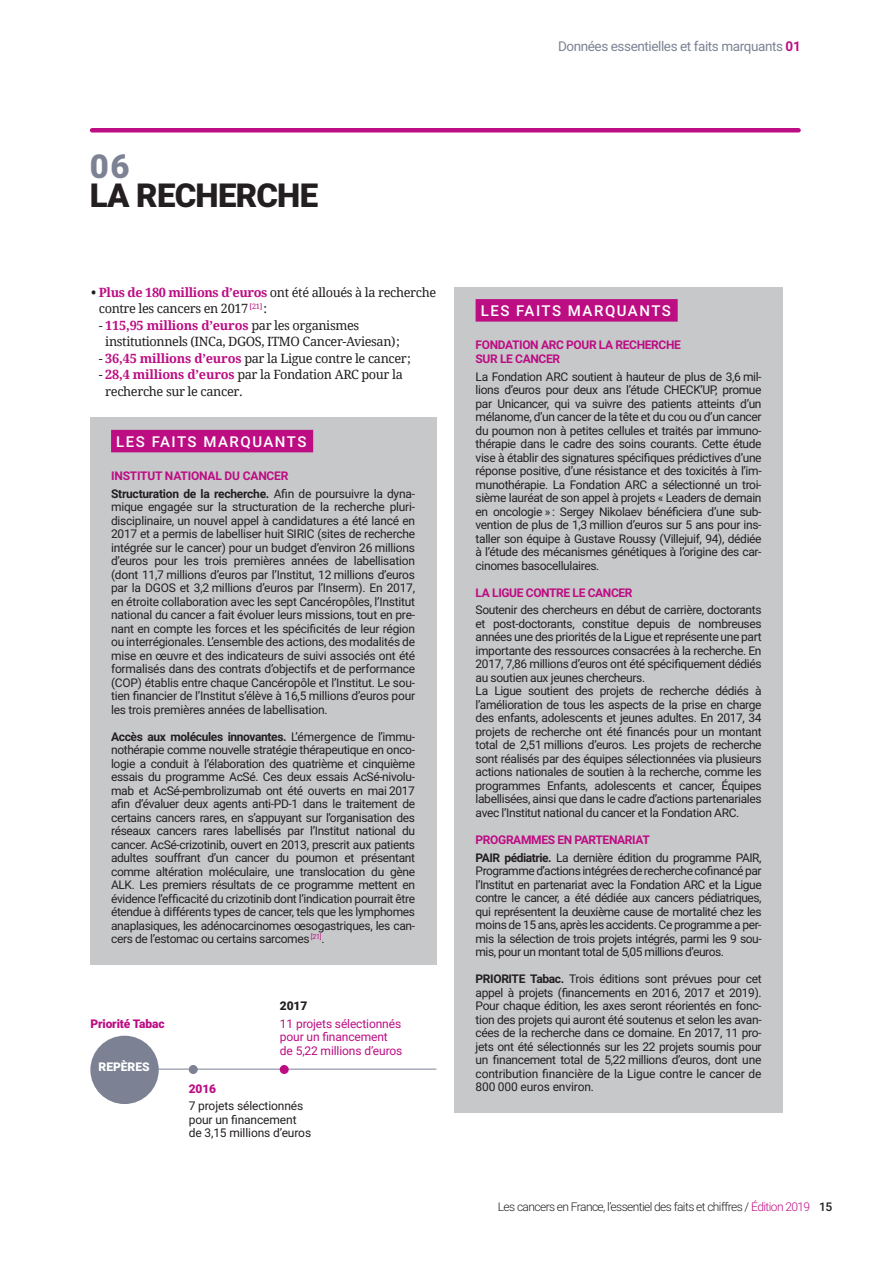
<style>
.page{position:relative;width:893px;height:1262px;background:#fff}
.page>*{position:absolute;margin:0;border:0;box-sizing:border-box;transform-origin:0 0}
.t1{font:900 33px "Roboto";letter-spacing:-.025em;color:#231f20}
.t2{font:900 33px "Roboto";color:#7c8294}
.t3{font:500 15px "Roboto";letter-spacing:.1em;color:#fff}
.t4{font:13.5px "Roboto";letter-spacing:-.03em;color:#7c8294}
.t5{font:12.75px/16.5px "Droid Serif";letter-spacing:-.03em;color:#231f20}
.t6{font:12px/13.5px "Roboto";letter-spacing:-.03em;color:#231f20;text-align:justify}
.t7{font:700 12px/17.7px "Roboto";letter-spacing:-.02em;color:#231f20}
.t8{font:300 12px "Roboto";letter-spacing:-.05em;color:#231f20}
.t9{font:700 12px/13.5px "Roboto";letter-spacing:-.03em;color:#bc0d83}
.t10{font:12px/13.5px "Roboto";letter-spacing:-.01em;color:#bc0d83}
.t11{font:12px/13.5px "Roboto";letter-spacing:-.01em;color:#231f20}
.t12{font:900 12px "Roboto";letter-spacing:-.01em;color:#bc0d83}
.t13{font:900 12px "Roboto";color:#fff}
.t14{font:900 12px "Roboto";color:#231f20}
.s1{font-weight:700;color:#bc0d83}
.s2{font-weight:700}
.s3{font-weight:700;color:#fff}
.s4{color:#bc0d83}
.s5{font-weight:400}
.s6{font-weight:500}
</style>
<div class="page">
<div style="left:92px;top:128px;width:706px;height:5px;background:#bc0d83"></div>
<div style="left:90px;top:418px;width:346px;height:547px;background:#c7c8ca"></div>
<div style="left:111px;top:430px;width:202px;height:22px;background:#bc0d83"></div>
<div style="left:454px;top:287px;width:329px;height:825px;background:#c7c8ca"></div>
<div style="left:475px;top:299px;width:203px;height:23px;background:#bc0d83"></div>
<hr style="left:99px;top:1069px;width:337px;height:1px;background:#7c8294">
<div style="left:280px;top:1065px;width:9px;height:9px;background:#bc0d83;border-radius:50%"></div>
<div style="left:189px;top:1065px;width:9px;height:9px;background:#7c8294;border-radius:50%"></div>
<div style="left:90px;top:1036px;width:69px;height:68px;background:#7c8294;border-radius:50%"></div>
<p class="t4" style="left:558px;top:37px;width:244px">Données essentielles et faits marquants <span class="s1">01</span></p>
<h1 class="t2" style="left:90px;top:143px;width:41px">06</h1>
<h1 class="t1" style="left:90px;top:172px;width:230px">LA RECHERCHE</h1>
<p class="t5" style="left:99px;top:284px;width:339px;text-indent:-8px"><span class="s2">•</span> <span class="s1">Plus de 180 millions d’euros</span> ont été alloués à la recherche contre les cancers en 2017 <sup>[21]</sup> :</p>
<p class="t5" style="left:105px;top:317px;width:296px;text-indent:-14px"><span class="s3">•</span> - <span class="s1">115,95 millions d’euros</span> par les organismes institutionnels (INCa, DGOS, ITMO Cancer-Aviesan);</p>
<p class="t5" style="left:91px;top:350px;width:321px"><span class="s3">•</span> - <span class="s1">36,45 millions d’euros</span> par la Ligue contre le cancer;</p>
<p class="t5" style="left:105px;top:367px;width:299px;text-indent:-14px"><span class="s3">•</span> - <span class="s1">28,4 millions d’euros</span> par la Fondation ARC pour la recherche sur le cancer.</p>
<p class="t3" style="left:116px;top:431px;width:192px">LES FAITS MARQUANTS</p>
<p class="t7" style="left:111px;top:467px;width:305px"><span class="s4">INSTITUT NATIONAL DU CANCER<br></span>Structuration de la recherche. <span class="s5">Afin de poursuivre la dyna-</span></p>
<p class="t6" style="left:111px;top:500px;width:306px">mique engagée sur la structuration de la recherche pluri&shy;disciplinaire, un nouvel appel à candidatures a été lancé en 2017 et a permis de labelliser huit SIRIC (sites de recherche intégrée sur le cancer) pour un budget d’environ 26 millions d’euros pour les trois premières années de labellisation (dont 11,7 millions d’euros par l’Institut, 12 millions d’euros par la DGOS et 3,2 millions d’euros par l’Inserm). En 2017, en étroite collaboration avec les sept Cancéropôles, l’Institut national du cancer a fait évoluer leurs missions, tout en pre&shy;nant en compte les forces et les spécificités de leur région ou interrégionales. L’ensemble des actions, des modalités de mise en oeuvre et des indicateurs de suivi associés ont été formalisés dans des contrats d’objectifs et de performance (COP) établis entre chaque Cancéropôle et l’Institut. Le sou&shy;tien financier de l’Institut s’élève à 16,5 millions d’euros pour les trois premières années de labellisation.</p>
<p class="t6" style="left:111px;top:729px;width:306px"><span class="s2">Accès aux molécules innovantes.</span> L’émergence de l’immu&shy;nothérapie comme nouvelle stratégie thérapeutique en onco&shy;logie a conduit à l’élaboration des quatrième et cinquième essais du programme AcSé. Ces deux essais AcSé-nivolu&shy;mab et AcSé-pembrolizumab ont été ouverts en mai 2017 afin d’évaluer deux agents anti-PD-1 dans le traitement de certains cancers rares, en s’appuyant sur l’organisation des réseaux cancers rares labellisés par l’Institut national du cancer. AcSé-crizotinib, ouvert en 2013, prescrit aux patients adultes souffrant d’un cancer du poumon et présentant comme altération moléculaire, une translocation du gène ALK. Les premiers résultats de ce programme mettent en évidence l’efficacité du crizotinib dont l’indication pourrait être étendue à différents types de cancer, tels que les lymphomes anaplasiques, les adénocarcinomes oesogastriques, les can&shy;cers de l’estomac ou certains sarcomes <sup>[21]</sup>.</p>
<p class="t12" style="left:90px;top:1015px;width:76px">Priorité Tabac</p>
<p class="t13" style="left:99px;top:1059px;width:53px">REPÈRES</p>
<p class="t14" style="left:280px;top:997px;width:29px">2017</p>
<p class="t10" style="left:280px;top:1016px;width:124px">11 projets sélectionnés pour un financement de 5,22 millions d’euros</p>
<p class="t12" style="left:189px;top:1080px;width:29px">2016</p>
<p class="t11" style="left:189px;top:1099px;width:124px">7 projets sélectionnés pour un financement de 3,15 millions d’euros</p>
<p class="t3" style="left:481px;top:301px;width:192px">LES FAITS MARQUANTS</p>
<p class="t9" style="left:475px;top:338px;width:207px">FONDATION ARC POUR LA RECHERCHE<br>SUR LE CANCER</p>
<p class="t6" style="left:475px;top:369px;width:288px">La Fondation ARC soutient à hauteur de plus de 3,6 mil&shy;lions d’euros pour deux ans l’étude CHECK’UP, promue par Unicancer, qui va suivre des patients atteints d’un mélanome, d’un cancer de la tête et du cou ou d’un cancer du poumon non à petites cellules et traités par immuno&shy;thérapie dans le cadre des soins courants. Cette étude vise à établir des signatures spécifiques prédictives d’une réponse positive, d’une résistance et des toxicités à l’im&shy;munothérapie. La Fondation ARC a sélectionné un troi&shy;sième lauréat de son appel à projets « Leaders de demain en oncologie » : Sergey Nikolaev bénéficiera d’une sub&shy;vention de plus de 1,3 million d’euros sur 5 ans pour ins&shy;taller son équipe à Gustave Roussy (Villejuif, 94), dédiée à l’étude des mécanismes génétiques à l’origine des car&shy;cinomes basocellulaires.</p>
<p class="t9" style="left:476px;top:585px;width:158px">LA LIGUE CONTRE LE CANCER</p>
<p class="t6" style="left:476px;top:603px;width:288px;text-align:left">Soutenir des chercheurs en début de carrière, doctorants et post-doctorants, constitue depuis de nombreuses années une des priorités de la Ligue et représente une part importante des ressources consacrées à la recherche. En 2017, 7,86 millions d’euros ont été spécifiquement dédiés au soutien aux jeunes chercheurs.<br>La Ligue soutient des projets de recherche dédiés à l’amélioration de tous les aspects de la prise en charge des enfants, adolescents et jeunes adultes. En 2017, 34 projets de recherche ont été financés pour un montant total de 2,51 millions d’euros. Les projets de recherche sont réalisés par des équipes sélectionnées via plusieurs actions nationales de soutien à la recherche, comme les programmes Enfants, adolescents et cancer, Équipes labellisées, ainsi que dans le cadre d’actions partenariales avec l’Institut national du cancer et la Fondation ARC.</p>
<p class="t6" style="left:476px;top:830px;width:287px;line-height:17.7px"><span class="s1">PROGRAMMES EN PARTENARIAT<br></span><span class="s2">PAIR pédiatrie.</span> La dernière édition du programme PAIR,</p>
<p class="t6" style="left:476px;top:864px;width:288px">Programme d’actions intégrées de recherche cofinancé par l’Institut en partenariat avec la Fondation ARC et la Ligue contre le cancer, a été dédiée aux cancers pédiatriques, qui représentent la deuxième cause de mortalité chez les moins de 15 ans, après les accidents. Ce programme a per&shy;mis la sélection de trois projets intégrés, parmi les 9 sou&shy;mis, pour un montant total de 5,05 millions d’euros.</p>
<p class="t6" style="left:476px;top:972px;width:287px"><span class="s2">PRIORITE Tabac.</span> Trois éditions sont prévues pour cet appel à projets (financements en 2016, 2017 et 2019).<br>Pour chaque édition, les axes seront réorientés en fonc&shy;tion des projets qui auront été soutenus et selon les avan&shy;cées de la recherche dans ce domaine. En 2017, 11 pro&shy;jets ont été sélectionnés sur les 22 projets soumis pour un financement total de 5,22 millions d’euros, dont une contribution financière de la Ligue contre le cancer de 800 000 euros environ.</p>
<p class="t8" style="left:498px;top:1198px;width:336px">Les cancers en France, l’essentiel des faits et chiffres / <span class="s4">Édition 2019</span> <span class="s6">15</span></p>
</div>
